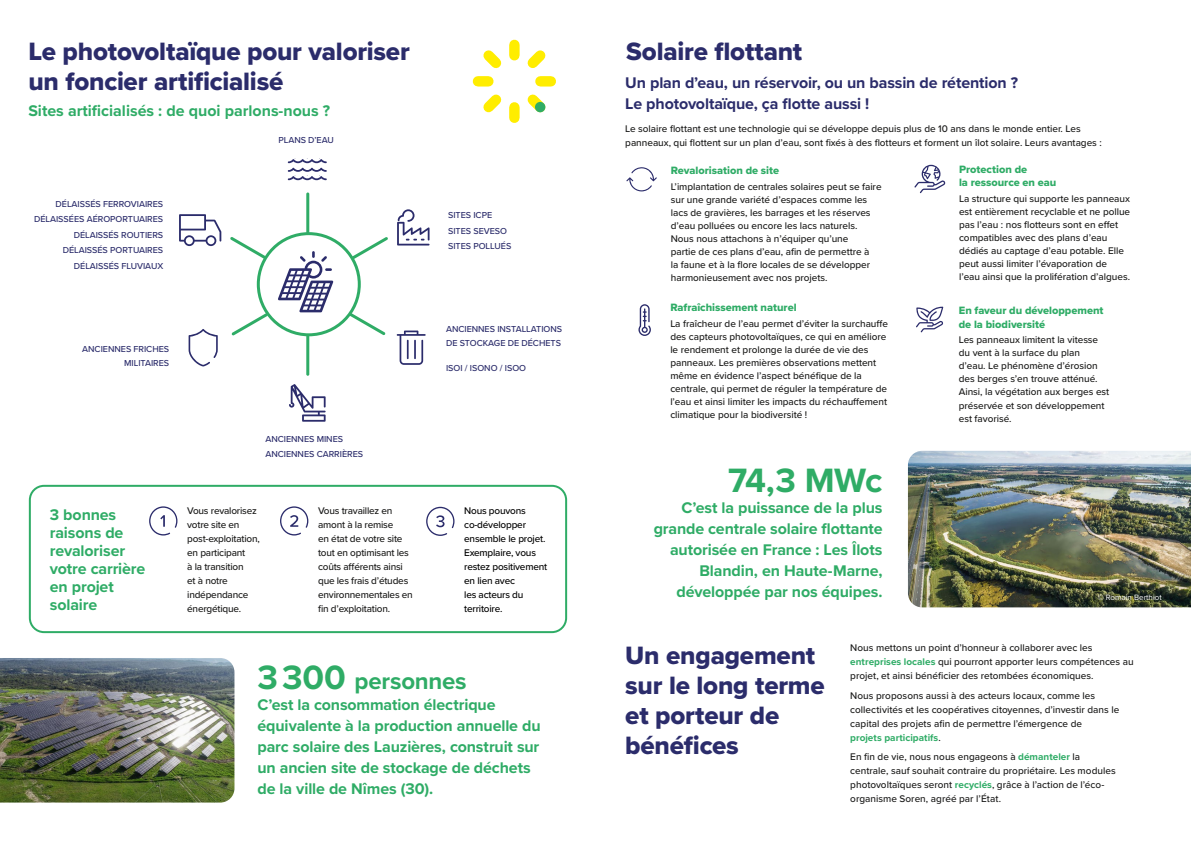
<style>
.page{position:relative;width:1191px;height:842px;background:#fff}
.page>*{position:absolute;margin:0;border:0;box-sizing:border-box;transform-origin:0 0}
.t1{font:700 35px "Proxima Nova";color:#2fac66}
.t2{font:26px/30px "Proxima Nova Extrabld";letter-spacing:-.01em;color:#2b2c6b}
.t3{font:700 24px "Proxima Nova";letter-spacing:-.01em;color:#2fac66}
.t4{font:700 16px/21px "Proxima Nova";letter-spacing:-.01em;color:#2fac66}
.t5{font:700 16px/21px "Proxima Nova";letter-spacing:-.01em;color:#2b2c6b}
.t6{font:11px/13.2px "Proxima Nova Extrabld";color:#2fac66}
.t7{font:500 10px/13px "Proxima Nova";letter-spacing:-.005em;color:#1b1b1a}
.t8{font:500 10px/14px "Proxima Nova";letter-spacing:-.02em;color:#000}
.t9{font:500 9px/15.6px "Proxima Nova";letter-spacing:-.005em;color:#2b2c6b}
.t10{font:8px "Proxima Nova";color:#fff}
.s1{font-size:35px}
.s2{font-weight:700;color:#2fac66}
</style>
<div class="page">
<img style="left:0;top:658px;width:234px;height:144px">
<svg style="left:914px;top:165px;width:31px;height:28px"></svg>
<div style="left:29px;top:485px;width:538px;height:148px;border:2px solid #2fac66;border-radius:14px"></div>
<svg style="left:280px;top:506px;width:28px;height:29px"></svg>
<svg style="left:149px;top:506px;width:28px;height:29px"></svg>
<svg style="left:426px;top:507px;width:28px;height:29px"></svg>
<svg style="left:474px;top:85px;width:37px;height:37px"></svg>
<svg style="left:518px;top:41px;width:37px;height:37px"></svg>
<svg style="left:518px;top:85px;width:37px;height:37px"></svg>
<svg style="left:474px;top:41px;width:37px;height:37px"></svg>
<div style="left:535px;top:102px;width:10px;height:10px;background:#2fac66;border-radius:50%"></div>
<div style="left:509px;top:107px;width:10px;height:11px;background:#ffed00"></div>
<div style="left:509px;top:45px;width:10px;height:10px;background:#ffed00"></div>
<div style="left:540px;top:76px;width:11px;height:11px;background:#ffed00"></div>
<div style="left:478px;top:76px;width:10px;height:11px;background:#ffed00"></div>
<svg style="left:638px;top:304px;width:13px;height:32px"></svg>
<svg style="left:626px;top:167px;width:31px;height:24px"></svg>
<svg style="left:916px;top:307px;width:27px;height:25px"></svg>
<svg style="left:397px;top:209px;width:32px;height:36px"></svg>
<svg style="left:289px;top:384px;width:36px;height:38px"></svg>
<svg style="left:189px;top:329px;width:29px;height:37px"></svg>
<svg style="left:179px;top:214px;width:42px;height:32px"></svg>
<svg style="left:288px;top:159px;width:39px;height:21px"></svg>
<svg style="left:397px;top:331px;width:29px;height:34px"></svg>
<svg style="left:278px;top:251px;width:55px;height:61px"></svg>
<svg style="left:230px;top:237px;width:36px;height:22px"></svg>
<svg style="left:231px;top:313px;width:37px;height:23px"></svg>
<svg style="left:349px;top:313px;width:36px;height:22px"></svg>
<hr style="left:306px;top:335px;width:3px;height:41px;background:#2fac66;border-radius:2px">
<svg style="left:352px;top:237px;width:36px;height:22px"></svg>
<hr style="left:306px;top:192px;width:3px;height:42px;background:#2fac66;border-radius:2px">
<div style="left:257px;top:232px;width:104px;height:104px;border:3px solid #2fac66;border-radius:50%"></div>
<img style="left:908px;top:451px;width:283px;height:156px">
<h2 class="t2" style="left:28px;top:36px;width:383px">Le photovoltaïque pour valoriser un foncier artificialisé</h2>
<h3 class="t4" style="left:28px;top:100px;width:303px">Sites artificialisés : de quoi parlons-nous ?</h3>
<p class="t9" style="left:56px;top:195px;width:109px">DÉLAISSÉS FERROVIAIRES</p>
<p class="t9" style="left:63px;top:242px;width:102px">DÉLAISSÉS PORTUAIRES</p>
<p class="t9" style="left:34px;top:211px;width:131px">DÉLAISSÉES AÉROPORTUAIRES</p>
<p class="t9" style="left:74px;top:258px;width:91px">DÉLAISSÉS FLUVIAUX</p>
<p class="t9" style="left:74px;top:227px;width:91px">DÉLAISSÉS ROUTIERS</p>
<p class="t9" style="left:82px;top:342px;width:88px;line-height:14px;text-align:right">ANCIENNES FRICHES<br>MILITAIRES</p>
<p class="t9" style="left:278px;top:132px;width:57px">PLANS D’EAU</p>
<p class="t9" style="left:265px;top:431px;width:99px;line-height:14.9px">ANCIENNES MINES<br>ANCIENNES CARRIÈRES</p>
<p class="t9" style="left:448px;top:207px;width:65px">SITES ICPE<br>SITES SEVESO<br>SITES POLLUÉS</p>
<p class="t9" style="left:446px;top:322px;width:118px;line-height:14px">ANCIENNES INSTALLATIONS<br>DE STOCKAGE DE DÉCHETS</p>
<p class="t9" style="left:446px;top:360px;width:82px">ISOI / ISONO / ISOO</p>
<h3 class="t4" style="left:50px;top:506px;width:97px;line-height:18px">3 bonnes raisons de revaloriser votre carrière en projet solaire</h3>
<p class="t7" style="left:318px;top:504px;width:96px;line-height:14px">Vous travaillez en amont à la remise<br>en état de votre site tout en optimisant les coûts afférents ainsi que les frais d’études environnementales en fin d’exploitation.</p>
<p class="t7" style="left:187px;top:504px;width:74px;line-height:14px">Vous revalorisez votre site en post-exploitation, en participant<br>à la transition<br>et à notre indépendance énergétique.</p>
<p class="t8" style="left:464px;top:504px;width:84px">Nous pouvons co-développer ensemble le projet.<br>Exemplaire, vous restez positivement en lien avec<br>les acteurs du territoire.</p>
<h3 class="t3" style="left:257px;top:663px;width:211px"><span class="s1">3 300</span> personnes</h3>
<h3 class="t4" style="left:257px;top:694px;width:284px">C’est la consommation électrique équivalente à la production annuelle du parc solaire des Lauzières, construit sur un ancien site de stockage de déchets de la ville de Nîmes (30).</h3>
<h2 class="t2" style="left:626px;top:36px;width:177px">Solaire flottant</h2>
<h3 class="t5" style="left:625px;top:72px;width:394px">Un plan d’eau, un réservoir, ou un bassin de rétention ?<br>Le photovoltaïque, ça flotte aussi !</h3>
<p class="t7" style="left:625px;top:121px;width:478px;line-height:14px">Le solaire flottant est une technologie qui se développe depuis plus de 10 ans dans le monde entier. Les panneaux, qui flottent sur un plan d’eau, sont fixés à des flotteurs et forment un îlot solaire. Leurs avantages :</p>
<p class="t6" style="left:671px;top:164px;width:110px">Revalorisation de site</p>
<p class="t7" style="left:671px;top:180px;width:212px">L’implantation de centrales solaires peut se faire sur une grande variété d’espaces comme les lacs de gravières, les barrages et les réserves d’eau polluées ou encore les lacs naturels.<br>Nous nous attachons à n’équiper qu’une<br>partie de ces plans d’eau, afin de permettre à<br>la faune et à la flore locales de se développer harmonieusement avec nos projets.</p>
<p class="t6" style="left:670px;top:301px;width:128px">Rafraîchissement naturel</p>
<p class="t7" style="left:670px;top:317px;width:219px">La fraîcheur de l’eau permet d’éviter la surchauffe des capteurs photovoltaïques, ce qui en améliore le rendement et prolonge la durée de vie des panneaux. Les premières observations mettent même en évidence l’aspect bénéfique de la centrale, qui permet de réguler la température de l’eau et ainsi limiter les impacts du réchauffement climatique pour la biodiversité !</p>
<h1 class="t1" style="left:728px;top:454px;width:156px">74,3 MWc</h1>
<h3 class="t4" style="left:653px;top:497px;width:230px;text-align:right">C’est la puissance de la plus grande centrale solaire flottante autorisée en France : Les Îlots<br>Blandin, en Haute-Marne, développée par nos équipes.</h3>
<p class="t6" style="left:959px;top:162px;width:99px">Protection de<br>la ressource en eau</p>
<p class="t7" style="left:959px;top:192px;width:173px">La structure qui supporte les panneaux est entièrement recyclable et ne pollue pas l’eau : nos flotteurs sont en effet compatibles avec des plans d’eau dédiés au captage d’eau potable. Elle peut aussi limiter l’évaporation de l’eau ainsi que la prolifération d’algues.</p>
<p class="t6" style="left:958px;top:304px;width:146px">En faveur du développement de la biodiversité</p>
<p class="t7" style="left:958px;top:333px;width:152px">Les panneaux limitent la vitesse du vent à la surface du plan d’eau. Le phénomène d’érosion des berges s’en trouve atténué.<br>Ainsi, la végétation aux berges est préservée et son développement est favorisé.</p>
<p class="t10" style="left:1097px;top:592px;width:66px">© Romain Berthiot</p>
<h2 class="t2" style="left:625px;top:639px;width:201px">Un engagement sur le long terme et porteur de bénéfices</h2>
<p class="t7" style="left:850px;top:640px;width:285px;line-height:14px">Nous mettons un point d’honneur à collaborer avec les <span class="s2">entreprises locales</span> qui pourront apporter leurs compétences au projet, et ainsi bénéficier des retombées économiques.</p>
<p class="t7" style="left:850px;top:688px;width:271px;line-height:14px">Nous proposons aussi à des acteurs locaux, comme les collectivités et les coopératives citoyennes, d’investir dans le capital des projets afin de permettre l’émergence de<br><span class="s2">projets participatifs</span>.</p>
<p class="t7" style="left:850px;top:750px;width:267px;line-height:14px">En fin de vie, nous nous engageons à <span class="s2">démanteler</span> la centrale, sauf souhait contraire du propriétaire. Les modules photovoltaïques seront <span class="s2">recyclés</span>, grâce à l’action de l’éco&shy;organisme Soren, agréé par l’État.</p>
</div>
